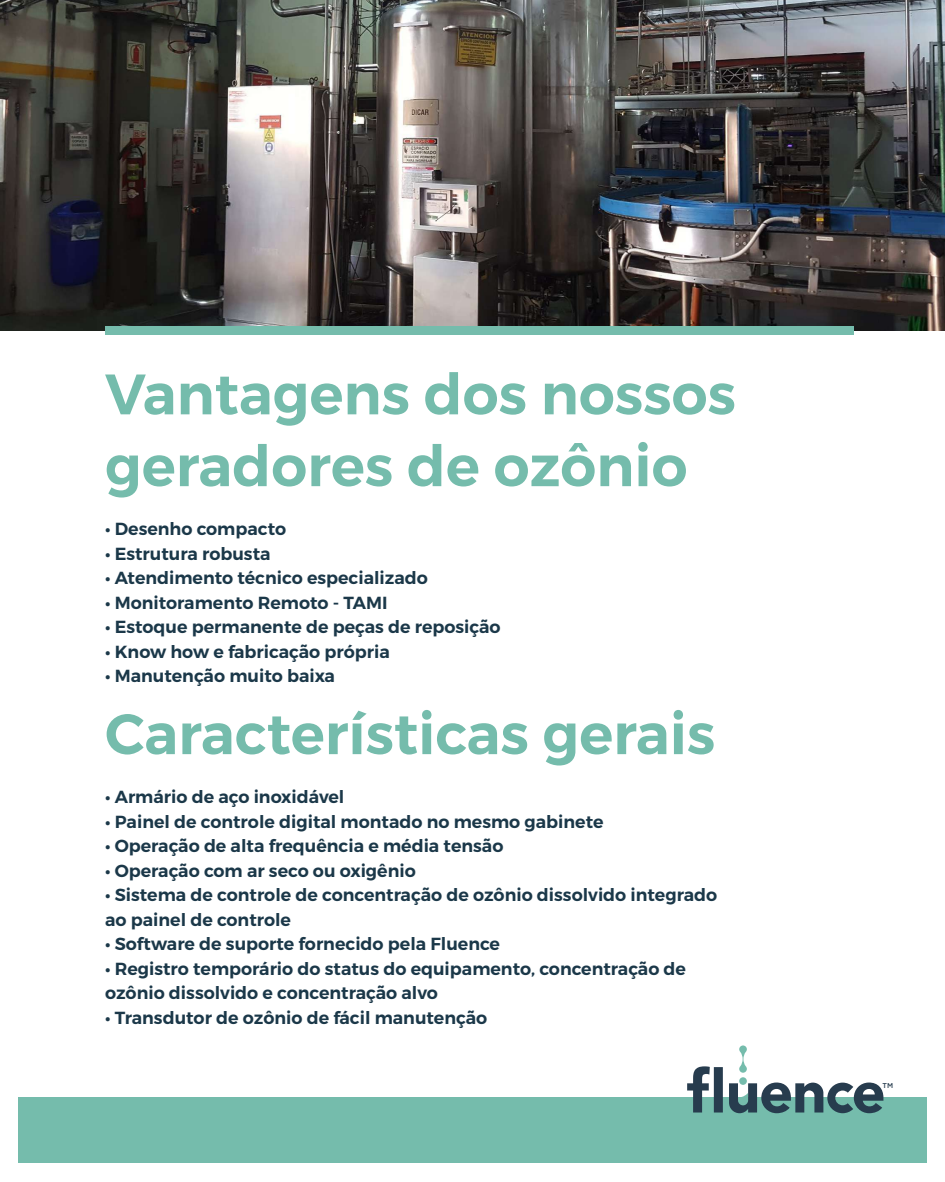
<style>
.page{position:relative;width:945px;height:1182px;background:#fff}
.page>*{position:absolute;margin:0;border:0;box-sizing:border-box;transform-origin:0 0}
.t1{font:600 56.88px/71.8px "Montserrat";color:#75bcac}
.t2{font:600 17.5px/24.5px "Montserrat";color:#1b3849}
.t3{font:500 7px "Gotham";color:#273c4e}
</style>
<div class="page">
<div style="left:18px;top:1097px;width:909px;height:65px;background:#75bcac"></div>
<svg style="left:687px;top:1045px;width:196px;height:68px"></svg>
<img style="left:0;top:0;width:945px;height:330px">
<div style="left:105px;top:326px;width:748px;height:9px;background:#75bcac"></div>
<h1 class="t1" style="left:105px;top:359px;width:632px">Vantagens dos nossos geradores de ozônio</h1>
<p class="t2" style="left:105px;top:517px;width:183px">• Desenho compacto</p>
<p class="t2" style="left:105px;top:541px;width:167px">• Estrutura robusta</p>
<p class="t2" style="left:105px;top:566px;width:324px">• Atendimento técnico especializado</p>
<p class="t2" style="left:105px;top:590px;width:284px">• Monitoramento Remoto - TAMI</p>
<p class="t2" style="left:105px;top:615px;width:397px">• Estoque permanente de peças de reposição</p>
<p class="t2" style="left:105px;top:639px;width:286px">• Know how e fabricação própria</p>
<p class="t2" style="left:105px;top:664px;width:231px">• Manutenção muito baixa</p>
<h1 class="t1" style="left:105px;top:698px;width:612px">Características gerais</h1>
<p class="t2" style="left:105px;top:784px;width:241px">• Armário de aço inoxidável</p>
<p class="t2" style="left:105px;top:809px;width:500px">• Painel de controle digital montado no mesmo gabinete</p>
<p class="t2" style="left:105px;top:833px;width:400px">• Operação de alta frequência e média tensão</p>
<p class="t2" style="left:105px;top:858px;width:312px">• Operação com ar seco ou oxigênio</p>
<p class="t2" style="left:105px;top:882px;width:614px">• Sistema de controle de concentração de ozônio dissolvido integrado ao painel de controle</p>
<p class="t2" style="left:105px;top:931px;width:396px">• Software de suporte fornecido pela Fluence</p>
<p class="t2" style="left:105px;top:956px;width:583px">• Registro temporário do status do equipamento, concentração de ozônio dissolvido e concentração alvo</p>
<p class="t2" style="left:105px;top:1005px;width:384px">• Transdutor de ozônio de fácil manutenção</p>
<p class="t3" style="left:883px;top:1080px;width:12px">TM</p>
</div>
